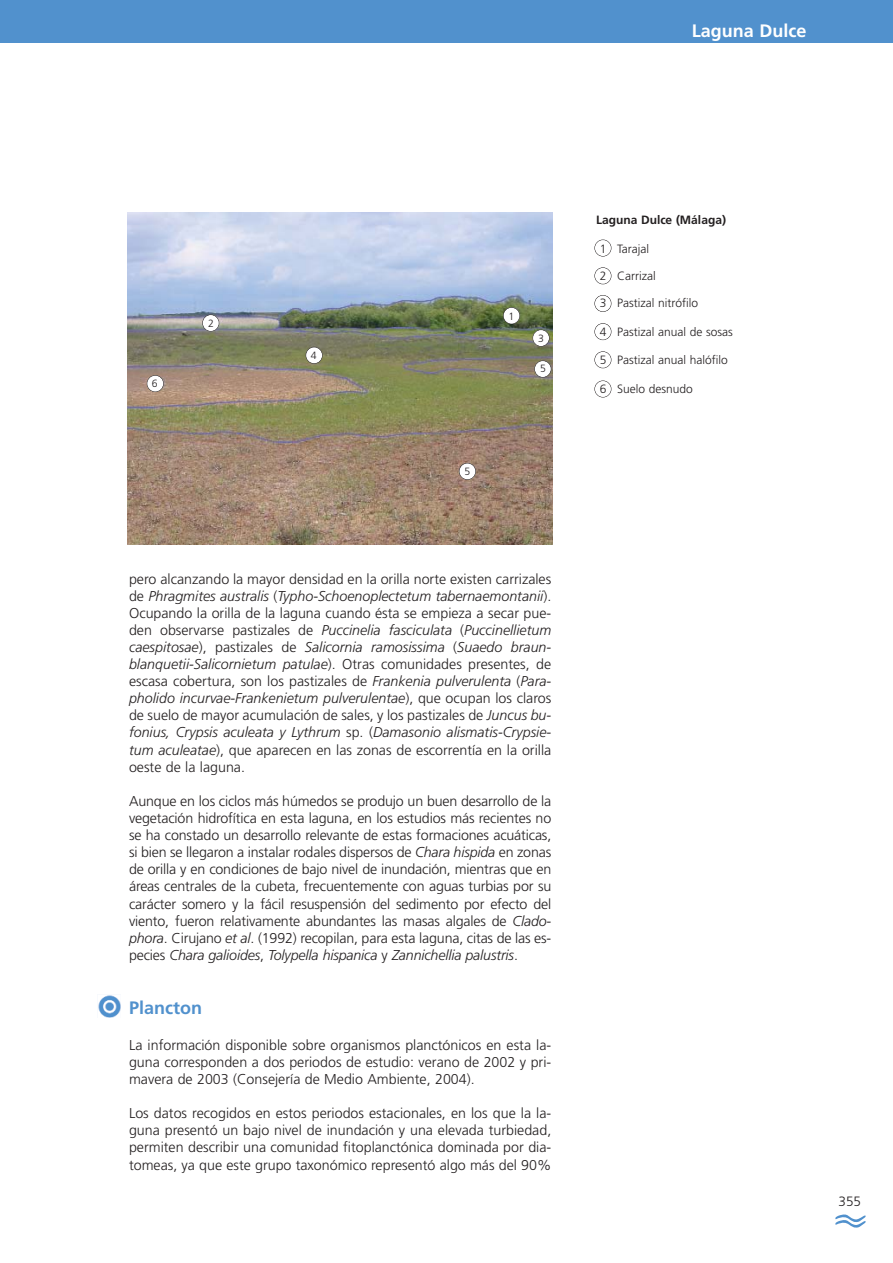
<style>
.page{position:relative;width:893px;height:1263px;background:#fff}
.page>*{position:absolute;margin:0;border:0;box-sizing:border-box;transform-origin:0 0}
.t1{font:700 18px "Frutiger";color:#fff}
.t2{font:700 18px "Frutiger";color:#5191cd}
.t3{font:300 14.25px/17.1px "Frutiger";color:#231f20;text-align:justify}
.t4{font:300 13.5px "Frutiger";color:#231f20}
.t5{font:300 12px "Frutiger";color:#231f20}
.t6{font:700 12px "Frutiger";color:#231f20}
.t7{font:300 10.5px "Frutiger";color:#231f20}
.s1{font-style:italic}
</style>
<div class="page">
<div style="left:0;top:0;width:893px;height:43px;background:#5191cd"></div>
<svg style="left:835px;top:1214px;width:31px;height:14px"></svg>
<img style="left:128px;top:213px;width:425px;height:331px">
<div style="left:594px;top:240px;width:17px;height:17px;border:1px solid #231f20;border-radius:50%"></div>
<div style="left:594px;top:267px;width:17px;height:17px;border:1px solid #231f20;border-radius:50%"></div>
<div style="left:594px;top:323px;width:17px;height:17px;border:1px solid #231f20;border-radius:50%"></div>
<div style="left:594px;top:295px;width:17px;height:17px;border:1px solid #231f20;border-radius:50%"></div>
<div style="left:594px;top:351px;width:17px;height:17px;border:1px solid #231f20;border-radius:50%"></div>
<div style="left:594px;top:380px;width:17px;height:17px;border:1px solid #231f20;border-radius:50%"></div>
<div style="left:503px;top:307px;width:17px;height:17px;background:#fff;border-radius:50%"></div>
<div style="left:503px;top:307px;width:17px;height:17px;border:1px solid #231f20;border-radius:50%"></div>
<div style="left:202px;top:315px;width:17px;height:16px;background:#fff;border-radius:50%"></div>
<div style="left:202px;top:314px;width:17px;height:17px;border:1px solid #231f20;border-radius:50%"></div>
<div style="left:533px;top:330px;width:16px;height:16px;background:#fff;border-radius:50%"></div>
<div style="left:532px;top:330px;width:17px;height:17px;border:1px solid #231f20;border-radius:50%"></div>
<div style="left:306px;top:347px;width:16px;height:17px;background:#fff;border-radius:50%"></div>
<div style="left:306px;top:347px;width:17px;height:17px;border:1px solid #231f20;border-radius:50%"></div>
<div style="left:534px;top:361px;width:17px;height:16px;background:#fff;border-radius:50%"></div>
<div style="left:534px;top:360px;width:17px;height:17px;border:1px solid #231f20;border-radius:50%"></div>
<div style="left:147px;top:375px;width:16px;height:17px;background:#fff;border-radius:50%"></div>
<div style="left:147px;top:375px;width:17px;height:17px;border:1px solid #231f20;border-radius:50%"></div>
<img style="left:98px;top:995px;width:22px;height:22px">
<div style="left:459px;top:463px;width:17px;height:17px;background:#fff;border-radius:50%"></div>
<div style="left:459px;top:463px;width:17px;height:17px;border:1px solid #231f20;border-radius:50%"></div>
<p class="t1" style="left:692px;top:24px;width:116px">Laguna Dulce</p>
<p class="t7" style="left:152px;top:379px;width:7px">6</p>
<p class="t7" style="left:208px;top:319px;width:7px">2</p>
<p class="t7" style="left:311px;top:351px;width:7px">4</p>
<p class="t7" style="left:464px;top:467px;width:7px">5</p>
<p class="t7" style="left:509px;top:312px;width:7px">1</p>
<p class="t7" style="left:538px;top:334px;width:7px">3</p>
<p class="t7" style="left:540px;top:364px;width:7px">5</p>
<p class="t3" style="left:129px;top:571px;width:424px">pero alcanzando la mayor densidad en la orilla norte existen carrizales de <span class="s1">Phragmites australis</span> (<span class="s1">Typho-Schoenoplectetum tabernaemontanii</span>).<br>Ocupando la orilla de la laguna cuando ésta se empieza a secar pue&shy;den observarse pastizales de <span class="s1">Puccinelia fasciculata</span> (<span class="s1">Puccinellietum caespitosae</span>), pastizales de <span class="s1">Salicornia ramosissima</span> (<span class="s1">Suaedo braun&shy;blanquetii-Salicornietum patulae</span>). Otras comunidades presentes, de escasa cobertura, son los pastizales de <span class="s1">Frankenia pulverulenta</span> (<span class="s1">Para&shy;pholido incurvae-Frankenietum pulverulentae</span>), que ocupan los claros de suelo de mayor acumulación de sales, y los pastizales de <span class="s1">Juncus bu&shy;fonius, Crypsis aculeata y Lythrum</span> sp. (<span class="s1">Damasonio alismatis-Crypsie&shy;tum aculeatae</span>), que aparecen en las zonas de escorrentía en la orilla oeste de la laguna.</p>
<p class="t3" style="left:129px;top:793px;width:424px">Aunque en los ciclos más húmedos se produjo un buen desarrollo de la vegetación hidrofítica en esta laguna, en los estudios más recientes no se ha constado un desarrollo relevante de estas formaciones acuáticas, si bien se llegaron a instalar rodales dispersos de <span class="s1">Chara hispida</span> en zonas de orilla y en condiciones de bajo nivel de inundación, mientras que en áreas centrales de la cubeta, frecuentemente con aguas turbias por su carácter somero y la fácil resuspensión del sedimento por efecto del viento, fueron relativamente abundantes las masas algales de <span class="s1">Clado&shy;phora</span>. Cirujano <span class="s1">et al</span>. (1992) recopilan, para esta laguna, citas de las es&shy;pecies <span class="s1">Chara galioides</span>, <span class="s1">Tolypella hispanica</span> y <span class="s1">Zannichellia palustris</span>.</p>
<p class="t2" style="left:129px;top:1000px;width:74px">Plancton</p>
<p class="t3" style="left:129px;top:1037px;width:424px">La información disponible sobre organismos planctónicos en esta la&shy;guna corresponden a dos periodos de estudio: verano de 2002 y pri&shy;mavera de 2003 (Consejería de Medio Ambiente, 2004).</p>
<p class="t3" style="left:129px;top:1106px;width:424px">Los datos recogidos en estos periodos estacionales, en los que la la&shy;guna presentó un bajo nivel de inundación y una elevada turbiedad, permiten describir una comunidad fitoplanctónica dominada por dia&shy;tomeas, ya que este grupo taxonómico representó algo más del 90%</p>
<p class="t6" style="left:596px;top:215px;width:131px">Laguna Dulce (Málaga)</p>
<p class="t5" style="left:600px;top:243px;width:51px">1 Tarajal</p>
<p class="t5" style="left:600px;top:271px;width:58px">2 Carrizal</p>
<p class="t5" style="left:600px;top:298px;width:100px">3 Pastizal nitrófilo</p>
<p class="t5" style="left:600px;top:327px;width:135px">4 Pastizal anual de sosas</p>
<p class="t5" style="left:600px;top:355px;width:130px">5 Pastizal anual halófilo</p>
<p class="t5" style="left:600px;top:384px;width:95px">6 Suelo desnudo</p>
<p class="t4" style="left:839px;top:1196px;width:24px">355</p>
</div>
